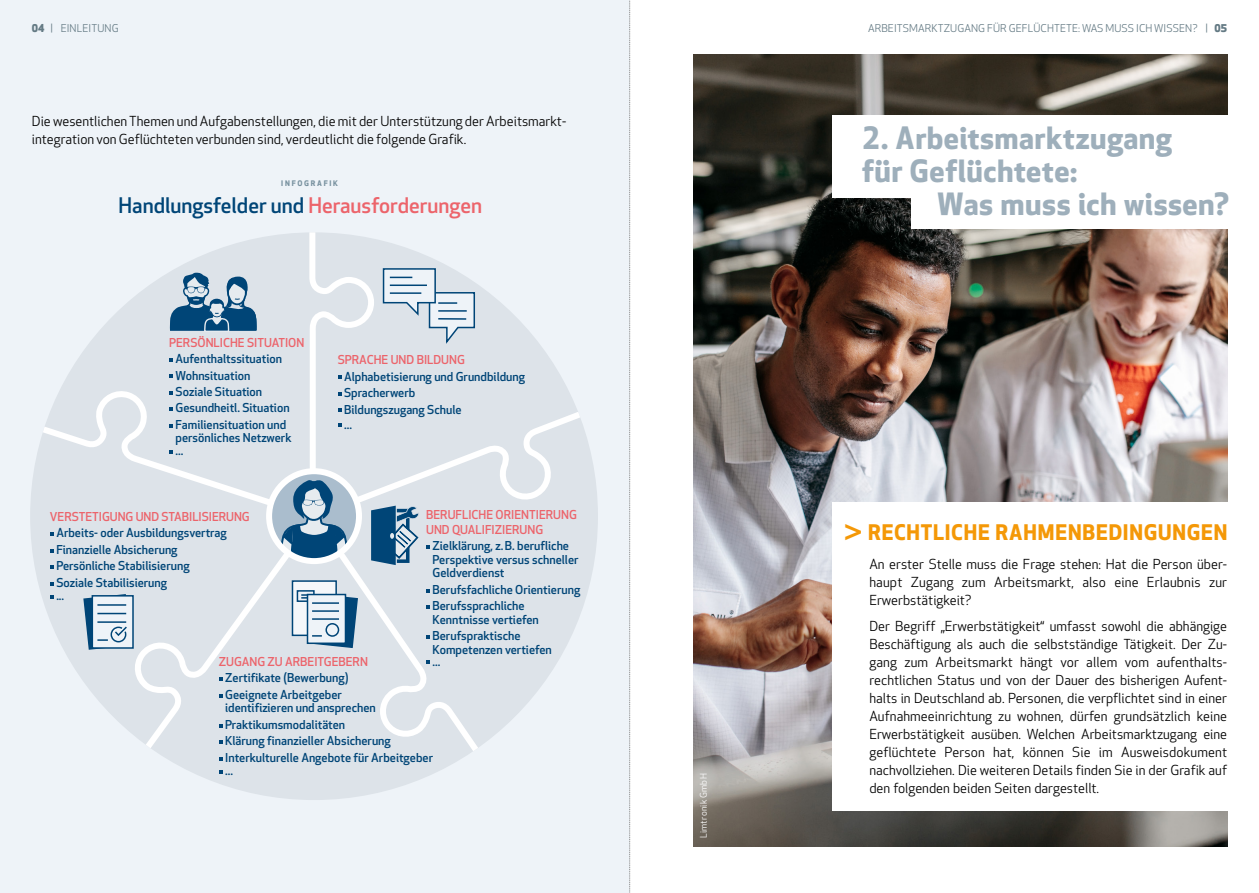
<style>
.page{position:relative;width:1259px;height:893px;background:#fff}
.page>*{position:absolute;margin:0;border:0;box-sizing:border-box;transform-origin:0 0}
.t1{font:700 30px/33px "Apex New";letter-spacing:.015em;color:#9eafbb}
.t2{font:500 21px "Apex New";color:#004577}
.t3{font:700 21px "Apex New";letter-spacing:.04em;color:#f49807}
.t4{font:13.5px/18px "Apex New";color:#000;text-align:justify}
.t5{font:500 12px/16.5px "Apex New";color:#004577}
.t6{font:500 12px/15px "Apex New";color:#ec646b}
.t7{font:10.5px "Apex New";letter-spacing:.01em;color:#647a84}
.t8{font:9px "Apex New";letter-spacing:.03em;color:#fff}
.t9{font:700 7.5px "Apex New";letter-spacing:.235em;color:#7992a0}
.s1{font-weight:800}
.s2{color:#ec646b}
</style>
<div class="page">
<div style="left:0;top:0;width:630px;height:893px;background:#eef3f8"></div>
<div style="left:30px;top:232px;width:568px;height:568px;background:#dde3e9;border-radius:50%"></div>
<svg style="left:219px;top:770px;width:4px;height:4px"></svg>
<img style="left:693px;top:54px;width:534px;height:792px">
<div style="left:833px;top:502px;width:415px;height:309px;background:#fff"></div>
<div style="left:833px;top:116px;width:426px;height:82px;background:#fff"></div>
<div style="left:911px;top:184px;width:348px;height:45px;background:#fff"></div>
<svg style="left:35px;top:232px;width:545px;height:529px"></svg>
<svg style="left:629px;top:0;width:1px;height:893px"></svg>
<p class="t7" style="left:32px;top:23px;width:88px"><span class="s1">04</span> | EINLEITUNG</p>
<p class="t7" style="left:868px;top:23px;width:360px">ARBEITSMARKTZUGANG FÜR GEFLÜCHTETE: WAS MUSS ICH WISSEN? | <span class="s1">05</span></p>
<p class="t4" style="left:32px;top:113px;width:536px">Die wesentlichen Themen und Aufgabenstellungen, die mit der Unterstützung der Arbeitsmarkt&shy;integration von Geflüchteten verbunden sind, verdeutlicht die folgende Grafik.</p>
<p class="t9" style="left:281px;top:178px;width:58px">INFOGRAFIK</p>
<h2 class="t2" style="left:119px;top:193px;width:365px">Handlungsfelder und <span class="s2">Herausforderungen</span></h2>
<p class="t6" style="left:169px;top:335px;width:136px">PERSÖNLICHE SITUATION</p>
<p class="t5" style="left:176px;top:351px;width:116px">Aufenthaltssituation<br>Wohnsituation<br>Soziale Situation<br>Gesundheitl. Situation<br>Familiensituation und</p>
<p class="t5" style="left:176px;top:431px;width:118px;line-height:13.5px">persönliches Netzwerk ...</p>
<p class="t6" style="left:338px;top:353px;width:129px">SPRACHE UND BILDUNG</p>
<p class="t5" style="left:344px;top:368px;width:183px">Alphabetisierung und Grundbildung<br>Spracherwerb<br>Bildungszugang Schule</p>
<p class="t5" style="left:344px;top:416px;width:9px">...</p>
<p class="t6" style="left:426px;top:507px;width:152px">BERUFLICHE ORIENTIERUNG<br>UND QUALIFIZIERUNG</p>
<p class="t5" style="left:432px;top:539px;width:147px;line-height:13.5px">Zielklärung, z. B. berufliche<br>Perspektive versus schneller<br>Geldverdienst</p>
<p class="t5" style="left:432px;top:581px;width:149px">Berufsfachliche Orientierung<br>Berufssprachliche</p>
<p class="t5" style="left:432px;top:611px;width:108px">Kenntnisse vertiefen<br>Berufspraktische</p>
<p class="t5" style="left:432px;top:644px;width:121px;line-height:12px">Kompetenzen vertiefen ...</p>
<p class="t6" style="left:50px;top:509px;width:201px">VERSTETIGUNG UND STABILISIERUNG</p>
<p class="t5" style="left:56px;top:525px;width:172px">Arbeits- oder Ausbildungsvertrag<br>Finanzielle Absicherung<br>Persönliche Stabilisierung<br>Soziale Stabilisierung</p>
<p class="t5" style="left:56px;top:588px;width:9px">...</p>
<p class="t6" style="left:219px;top:654px;width:150px">ZUGANG ZU ARBEITGEBERN</p>
<p class="t5" style="left:225px;top:670px;width:125px">Zertifikate (Bewerbung)<br>Geeignete Arbeitgeber</p>
<p class="t5" style="left:225px;top:700px;width:209px">identifizieren und ansprechen Praktikumsmodalitäten<br>Klärung finanzieller Absicherung Interkulturelle Angebote für Arbeitgeber</p>
<p class="t5" style="left:225px;top:763px;width:9px">...</p>
<p class="t8" style="left:698px;top:838px;width:66px;rotate:-90deg">Limtronik GmbH</p>
<h1 class="t1" style="left:862px;top:122px;width:311px">2. Arbeitsmarktzugang für Geflüchtete:</h1>
<h1 class="t1" style="left:937px;top:188px;width:293px">Was muss ich wissen?</h1>
<h2 class="t3" style="left:844px;top:520px;width:385px">&gt; RECHTLICHE RAHMENBEDINGUNGEN</h2>
<p class="t4" style="left:869px;top:555px;width:359px">An erster Stelle muss die Frage stehen: Hat die Person über&shy;haupt Zugang zum Arbeitsmarkt, also eine Erlaubnis zur Erwerbstätigkeit?</p>
<p class="t4" style="left:869px;top:618px;width:359px">Der Begriff „Erwerbstätigkeit“ umfasst sowohl die abhängige Beschäftigung als auch die selbstständige Tätigkeit. Der Zu&shy;gang zum Arbeitsmarkt hängt vor allem vom aufenthalts&shy;rechtlichen Status und von der Dauer des bisherigen Aufent&shy;halts in Deutschland ab. Personen, die verpflichtet sind in einer Aufnahmeeinrichtung zu wohnen, dürfen grundsätzlich keine Erwerbstätigkeit ausüben. Welchen Arbeitsmarktzugang eine geflüchtete Person hat, können Sie im Ausweisdokument nachvollziehen. Die weiteren Details finden Sie in der Grafik auf den folgenden beiden Seiten dargestellt.</p>
</div>
